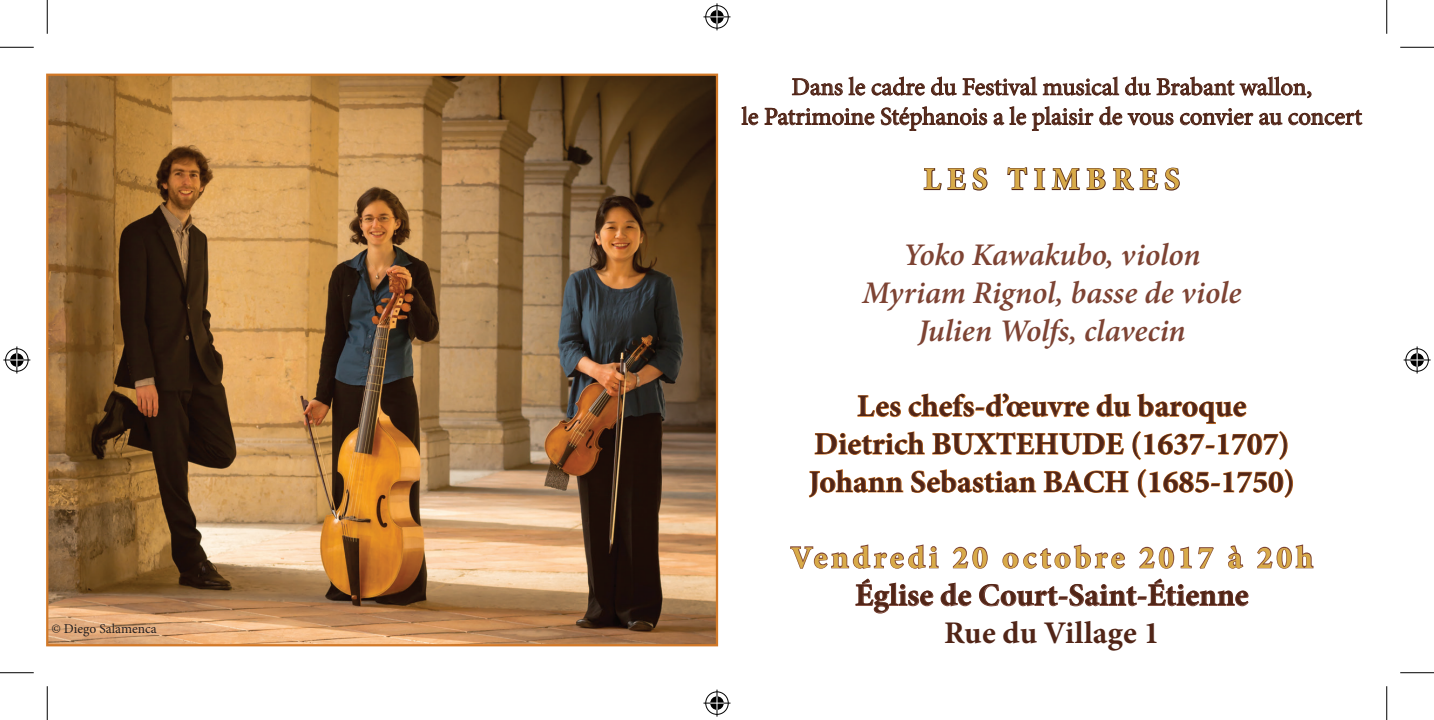
<style>
.page{position:relative;width:1434px;height:720px;background:#fff}
.page>*{position:absolute;margin:0;border:0;box-sizing:border-box;transform-origin:0 0}
.t1{font:700 31.5px/37.8px "Minion Pro";color:#512517;text-align:center}
.t2{font:italic 600 31.5px/37.8px "Minion Pro";letter-spacing:-.005em;color:#7d4333;text-align:center}
.t3{font:700 31.5px "Minion Pro";letter-spacing:.12em;color:#d8aa48}
.t4{font:700 31.5px "Minion Pro";letter-spacing:.2em;color:#d8aa48}
.t5{font:24.75px/29.7px "Minion Pro";letter-spacing:-.005em;color:#512517;text-align:center}
.t6{font:13.5px "Minion Pro";color:#231f20}
</style>
<div class="page">
<svg style="left:741px;top:76px;width:622px;height:115px"></svg>
<svg style="left:857px;top:395px;width:44px;height:23px"></svg>
<svg style="left:908px;top:393px;width:182px;height:25px"></svg>
<svg style="left:1096px;top:393px;width:35px;height:25px"></svg>
<svg style="left:1137px;top:393px;width:110px;height:31px"></svg>
<svg style="left:814px;top:431px;width:111px;height:24px"></svg>
<svg style="left:932px;top:432px;width:192px;height:23px"></svg>
<svg style="left:1132px;top:431px;width:156px;height:29px"></svg>
<svg style="left:808px;top:469px;width:96px;height:29px"></svg>
<svg style="left:911px;top:469px;width:126px;height:24px"></svg>
<svg style="left:1043px;top:470px;width:86px;height:23px"></svg>
<svg style="left:1137px;top:468px;width:156px;height:30px"></svg>
<svg style="left:790px;top:544px;width:149px;height:25px"></svg>
<svg style="left:952px;top:546px;width:36px;height:23px"></svg>
<svg style="left:1002px;top:544px;width:123px;height:25px"></svg>
<svg style="left:1139px;top:546px;width:75px;height:23px"></svg>
<svg style="left:1228px;top:545px;width:16px;height:24px"></svg>
<svg style="left:1257px;top:544px;width:57px;height:25px"></svg>
<svg style="left:855px;top:578px;width:79px;height:36px"></svg>
<svg style="left:940px;top:582px;width:32px;height:25px"></svg>
<svg style="left:979px;top:578px;width:270px;height:29px"></svg>
<img style="left:49px;top:77px;width:666px;height:566px">
<hr style="left:0;top:47px;width:34px;height:1px;background:#000">
<hr style="left:1400px;top:47px;width:34px;height:1px;background:#000">
<hr style="left:0;top:672px;width:34px;height:1px;background:#000">
<hr style="left:1400px;top:672px;width:34px;height:1px;background:#000">
<hr style="left:47px;top:0;width:1px;height:34px;background:#000">
<hr style="left:47px;top:686px;width:1px;height:34px;background:#000">
<hr style="left:1386px;top:0;width:1px;height:34px;background:#000">
<hr style="left:1386px;top:686px;width:1px;height:34px;background:#000">
<svg style="left:703px;top:3px;width:27px;height:27px"></svg>
<svg style="left:703px;top:689px;width:27px;height:27px"></svg>
<svg style="left:3px;top:346px;width:27px;height:27px"></svg>
<svg style="left:1403px;top:346px;width:27px;height:27px"></svg>
<p class="t6" style="left:51px;top:619px;width:107px">© Diego Salamenca</p>
<p class="t5" style="left:742px;top:72px;width:622px">Dans le cadre du Festival musical du Brabant wallon,<br>le Patrimoine Stéphanois a le plaisir de vous convier au concert</p>
<p class="t4" style="left:924px;top:157px;width:258px">LES TIMBRES</p>
<p class="t2" style="left:862px;top:236px;width:381px">Yoko Kawakubo, violon<br>Myriam Rignol, basse de viole<br>Julien Wolfs, clavecin</p>
<p class="t1" style="left:809px;top:387px;width:488px">Les chefs-d’œuvre du baroque<br>Dietrich BUXTEHUDE (1637-1707)<br>Johann Sebastian BACH (1685-1750)</p>
<p class="t3" style="left:790px;top:535px;width:524px">Vendredi 20 octobre 2017 à 20h</p>
<p class="t1" style="left:855px;top:576px;width:395px">Église de Court-Saint-Étienne<br>Rue du Village 1</p>
</div>
